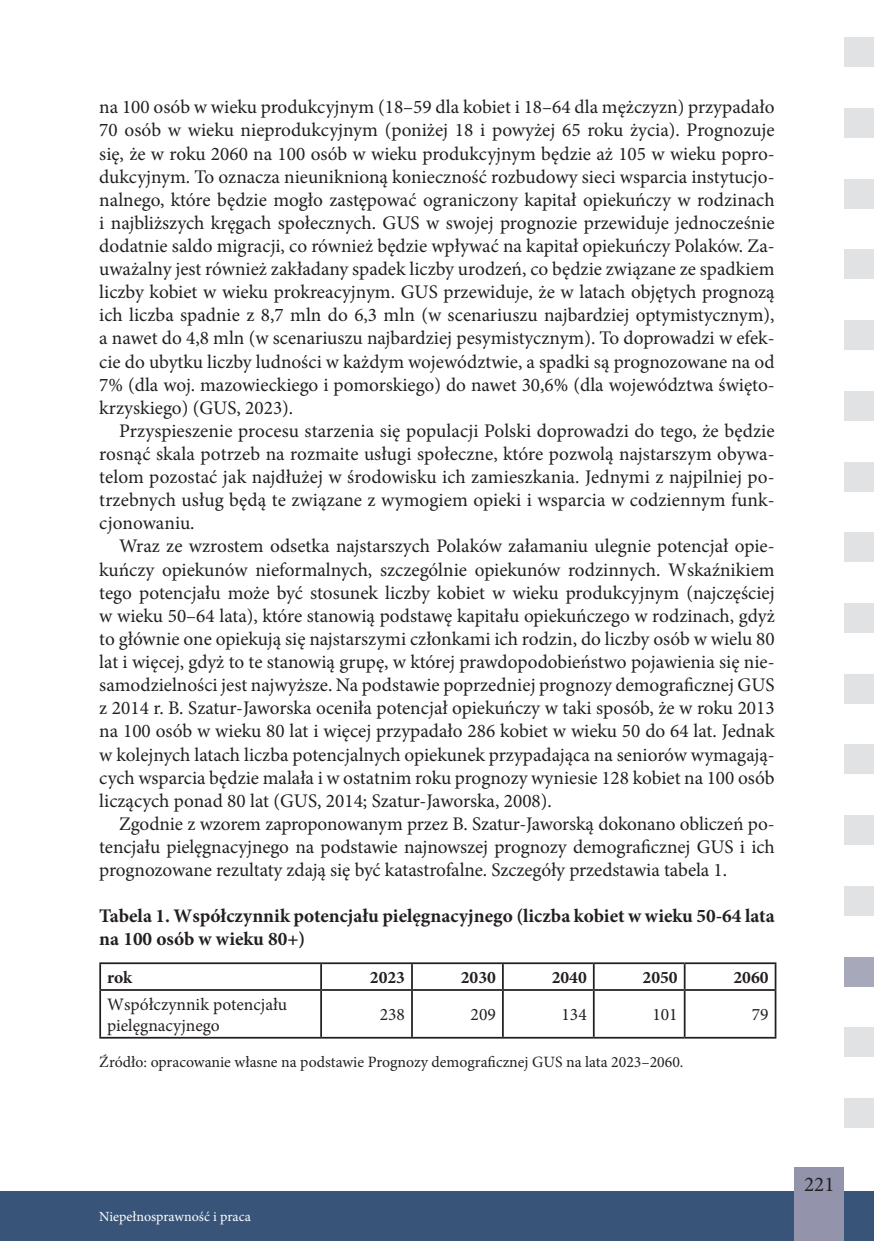
<style>
.page{position:relative;width:874px;height:1241px;background:#fff}
.page>*{position:absolute;margin:0;border:0;box-sizing:border-box;transform-origin:0 0}
.t1{font:21px "Minion Pro";color:#231f20}
.t2{font:19.25px/23.1px "Minion Pro";color:#231f20;text-align:justify}
.t3{font:700 19.25px/23.1px "Minion Pro";color:#231f20}
.t4{font:17.5px/21px "Minion Pro";color:#231f20}
.t5{font:700 17.5px "Minion Pro";color:#231f20}
.t6{font:15.75px "Minion Pro";color:#231f20}
.t7{font:14px "Minion Pro";color:#fff}
</style>
<div class="page">
<div style="left:0;top:1191px;width:873px;height:49px;background:#385479"></div>
<div style="left:794px;top:1167px;width:49px;height:73px;background:#9394ac"></div>
<div style="left:843px;top:37px;width:30px;height:30px;background:#e1e2e4"></div>
<div style="left:843px;top:108px;width:30px;height:30px;background:#e1e2e4"></div>
<div style="left:843px;top:179px;width:30px;height:29px;background:#e1e2e4"></div>
<div style="left:843px;top:249px;width:30px;height:30px;background:#e1e2e4"></div>
<div style="left:843px;top:320px;width:30px;height:30px;background:#e1e2e4"></div>
<div style="left:843px;top:391px;width:30px;height:29px;background:#e1e2e4"></div>
<div style="left:843px;top:461px;width:30px;height:30px;background:#e1e2e4"></div>
<div style="left:843px;top:532px;width:30px;height:30px;background:#e1e2e4"></div>
<div style="left:843px;top:603px;width:30px;height:29px;background:#e1e2e4"></div>
<div style="left:843px;top:673px;width:30px;height:30px;background:#e1e2e4"></div>
<div style="left:843px;top:744px;width:30px;height:30px;background:#e1e2e4"></div>
<div style="left:843px;top:815px;width:30px;height:30px;background:#e1e2e4"></div>
<div style="left:843px;top:885px;width:30px;height:30px;background:#e1e2e4"></div>
<div style="left:843px;top:1027px;width:30px;height:30px;background:#e1e2e4"></div>
<div style="left:843px;top:1098px;width:30px;height:29px;background:#e1e2e4"></div>
<hr style="left:99px;top:962px;width:222px;height:1px;background:#231f20">
<hr style="left:99px;top:963px;width:2px;height:25px;background:#231f20">
<hr style="left:321px;top:962px;width:91px;height:1px;background:#231f20">
<hr style="left:320px;top:963px;width:2px;height:25px;background:#231f20">
<hr style="left:412px;top:962px;width:90px;height:1px;background:#231f20">
<svg style="left:411px;top:963px;width:1px;height:25px"></svg>
<hr style="left:502px;top:962px;width:91px;height:1px;background:#231f20">
<hr style="left:501px;top:963px;width:2px;height:25px;background:#231f20">
<hr style="left:593px;top:962px;width:91px;height:1px;background:#231f20">
<hr style="left:592px;top:963px;width:2px;height:25px;background:#231f20">
<hr style="left:684px;top:962px;width:92px;height:1px;background:#231f20">
<hr style="left:683px;top:963px;width:2px;height:25px;background:#231f20">
<hr style="left:774px;top:963px;width:2px;height:25px;background:#231f20">
<hr style="left:99px;top:988px;width:222px;height:2px;background:#231f20">
<hr style="left:99px;top:990px;width:2px;height:46px;background:#231f20">
<hr style="left:321px;top:988px;width:91px;height:2px;background:#231f20">
<hr style="left:320px;top:990px;width:2px;height:46px;background:#231f20">
<hr style="left:412px;top:988px;width:90px;height:2px;background:#231f20">
<hr style="left:411px;top:990px;width:1px;height:46px;background:#231f20">
<hr style="left:502px;top:988px;width:91px;height:2px;background:#231f20">
<hr style="left:501px;top:990px;width:2px;height:46px;background:#231f20">
<hr style="left:593px;top:988px;width:91px;height:2px;background:#231f20">
<hr style="left:592px;top:990px;width:2px;height:46px;background:#231f20">
<hr style="left:684px;top:988px;width:92px;height:2px;background:#231f20">
<hr style="left:683px;top:990px;width:2px;height:46px;background:#231f20">
<hr style="left:774px;top:990px;width:2px;height:46px;background:#231f20">
<hr style="left:99px;top:1036px;width:222px;height:2px;background:#231f20">
<hr style="left:321px;top:1036px;width:91px;height:2px;background:#231f20">
<hr style="left:412px;top:1036px;width:90px;height:2px;background:#231f20">
<hr style="left:502px;top:1036px;width:91px;height:2px;background:#231f20">
<hr style="left:593px;top:1036px;width:91px;height:2px;background:#231f20">
<hr style="left:684px;top:1036px;width:92px;height:2px;background:#231f20">
<div style="left:843px;top:956px;width:30px;height:30px;background:#a8a8bb"></div>
<p class="t2" style="left:99px;top:96px;width:676px">na 100 osób w wieku produkcyjnym (18–59 dla kobiet i 18–64 dla mężczyzn) przypadało 70 osób w wieku nieprodukcyjnym (poniżej 18 i powyżej 65 roku życia). Prognozuje się, że w roku 2060 na 100 osób w wieku produkcyjnym będzie aż 105 w wieku popro&shy;dukcyjnym. To oznacza nieuniknioną konieczność rozbudowy sieci wsparcia instytucjo&shy;nalnego, które będzie mogło zastępować ograniczony kapitał opiekuńczy w rodzinach i najbliższych kręgach społecznych. GUS w swojej prognozie przewiduje jednocześnie dodatnie saldo migracji, co również będzie wpływać na kapitał opiekuńczy Polaków. Za&shy;uważalny jest również zakładany spadek liczby urodzeń, co będzie związane ze spadkiem liczby kobiet w wieku prokreacyjnym. GUS przewiduje, że w latach objętych prognozą ich liczba spadnie z 8,7 mln do 6,3 mln (w scenariuszu najbardziej optymistycznym), a nawet do 4,8 mln (w scenariuszu najbardziej pesymistycznym). To doprowadzi w efek&shy;cie do ubytku liczby ludności w każdym województwie, a spadki są prognozowane na od 7% (dla woj. mazowieckiego i pomorskiego) do nawet 30,6% (dla województwa święto&shy;krzyskiego) (GUS, 2023).</p>
<p class="t2" style="left:99px;top:419px;width:676px;text-indent:20px">Przyspieszenie procesu starzenia się populacji Polski doprowadzi do tego, że będzie rosnąć skala potrzeb na rozmaite usługi społeczne, które pozwolą najstarszym obywa&shy;telom pozostać jak najdłużej w środowisku ich zamieszkania. Jednymi z najpilniej po&shy;trzebnych usług będą te związane z wymogiem opieki i wsparcia w codziennym funk&shy;cjonowaniu.</p>
<p class="t2" style="left:99px;top:535px;width:676px;text-indent:20px">Wraz ze wzrostem odsetka najstarszych Polaków załamaniu ulegnie potencjał opie&shy;kuńczy opiekunów nieformalnych, szczególnie opiekunów rodzinnych. Wskaźnikiem tego potencjału może być stosunek liczby kobiet w wieku produkcyjnym (najczęściej w wieku 50–64 lata), które stanowią podstawę kapitału opiekuńczego w rodzinach, gdyż to głównie one opiekują się najstarszymi członkami ich rodzin, do liczby osób w wielu 80 lat i więcej, gdyż to te stanowią grupę, w której prawdopodobieństwo pojawienia się nie&shy;samodzielności jest najwyższe. Na podstawie poprzedniej prognozy demograficznej GUS z 2014 r. B. Szatur-Jaworska oceniła potencjał opiekuńczy w taki sposób, że w roku 2013 na 100 osób w wieku 80 lat i więcej przypadało 286 kobiet w wieku 50 do 64 lat. Jednak w kolejnych latach liczba potencjalnych opiekunek przypadająca na seniorów wymagają&shy;cych wsparcia będzie malała i w ostatnim roku prognozy wyniesie 128 kobiet na 100 osób liczących ponad 80 lat (GUS, 2014; Szatur-Jaworska, 2008).</p>
<p class="t2" style="left:99px;top:812px;width:676px;text-indent:20px">Zgodnie z wzorem zaproponowanym przez B. Szatur-Jaworską dokonano obliczeń po&shy;tencjału pielęgnacyjnego na podstawie najnowszej prognozy demograficznej GUS i ich prognozowane rezultaty zdają się być katastrofalne. Szczegóły przedstawia tabela 1.</p>
<p class="t3" style="left:99px;top:904px;width:676px">Tabela 1. Współczynnik potencjału pielęgnacyjnego (liczba kobiet w wieku 50-64 lata na 100 osób w wieku 80+)</p>
<p class="t5" style="left:107px;top:964px;width:27px">rok</p>
<p class="t5" style="left:370px;top:964px;width:36px">2023</p>
<p class="t5" style="left:460px;top:964px;width:36px">2030</p>
<p class="t5" style="left:551px;top:964px;width:36px">2040</p>
<p class="t5" style="left:642px;top:964px;width:36px">2050</p>
<p class="t5" style="left:733px;top:964px;width:36px">2060</p>
<p class="t4" style="left:107px;top:993px;width:181px">Współczynnik potencjału pielęgnacyjnego</p>
<p class="t4" style="left:379px;top:1004px;width:27px">238</p>
<p class="t4" style="left:470px;top:1004px;width:27px">209</p>
<p class="t4" style="left:561px;top:1004px;width:27px">134</p>
<p class="t4" style="left:652px;top:1004px;width:27px">101</p>
<p class="t4" style="left:751px;top:1004px;width:18px">79</p>
<p class="t6" style="left:99px;top:1050px;width:585px">Źródło: opracowanie własne na podstawie Prognozy demograficznej GUS na lata 2023–2060.</p>
<p class="t7" style="left:99px;top:1207px;width:153px">Niepełnosprawność i praca</p>
<p class="t1" style="left:803px;top:1170px;width:32px">221</p>
</div>
